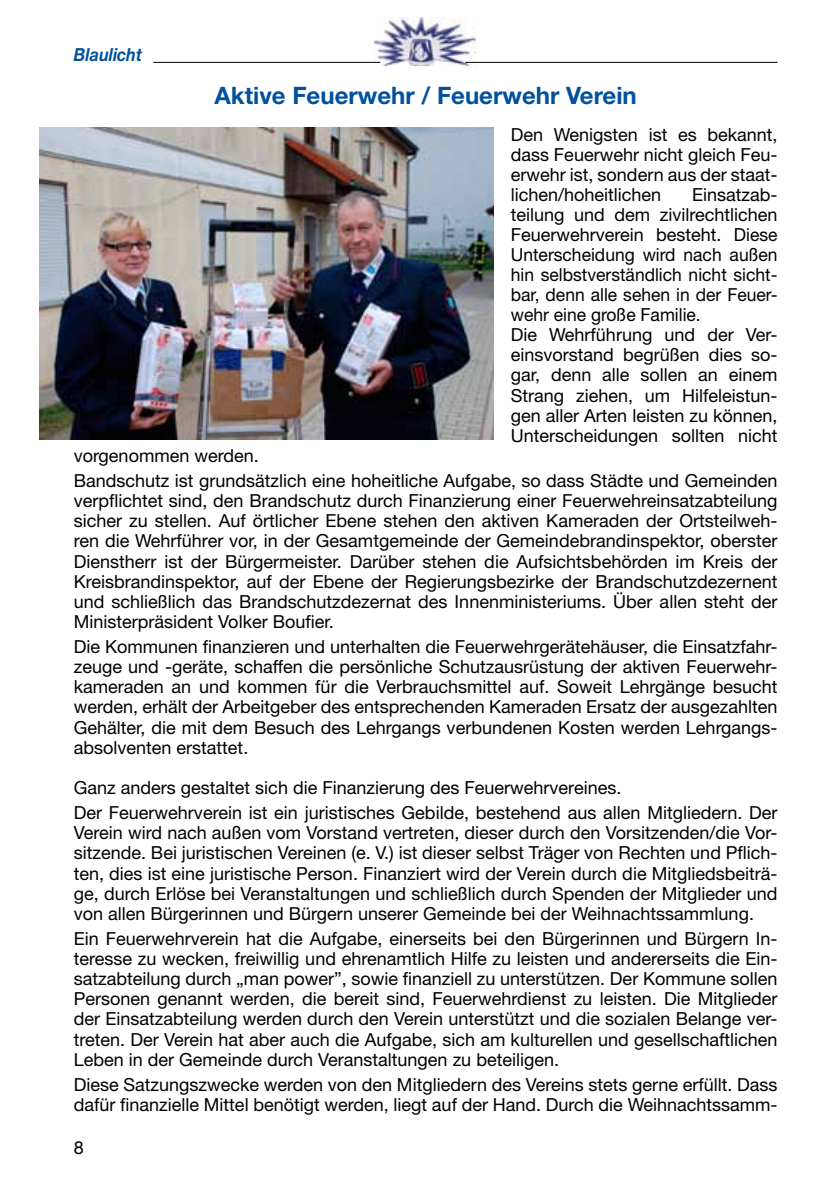
<style>
.page{position:relative;width:840px;height:1191px;background:#fff}
.page>*{position:absolute;margin:0;border:0;box-sizing:border-box;transform-origin:0 0}
.t1{font:700 24px "Helvetica Neue";color:#00519e}
.t2{font:18px/20px "Helvetica Neue";color:#000;text-align:justify}
.t3{font:italic 700 18px "Helvetica Neue";color:#00519e;scale:.9 1}
</style>
<div class="page">
<img style="left:374px;top:17px;width:101px;height:49px">
<hr style="left:153px;top:62px;width:227px;height:1px;background:#000">
<hr style="left:465px;top:62px;width:312px;height:1px;background:#000">
<img style="left:40px;top:128px;width:453px;height:311px">
<p class="t3" style="left:74px;top:43px;width:77px">Blaulicht</p>
<h1 class="t1" style="left:214px;top:80px;width:423px">Aktive Feuerwehr / Feuerwehr Verein</h1>
<p class="t2" style="left:510px;top:124px;width:268px">Den Wenigsten ist es bekannt, dass Feuerwehr nicht gleich Feu&shy;erwehr ist, sondern aus der staat&shy;lichen/hoheitlichen</p>
<p class="t2" style="left:510px;top:184px;width:268px;text-align:left;text-indent:181px">Einsatzab&shy;teilung und dem zivilrechtlichen<br>Feuerwehrverein besteht. Diese<br>Unterscheidung wird nach außen hin selbstverständlich nicht sicht&shy;bar, denn alle sehen in der Feuer&shy;wehr eine große Familie.<br>Die Wehrführung und der Ver&shy;einsvorstand begrüßen dies so&shy;gar, denn alle sollen an einem<br>Strang ziehen, um Hilfeleistun&shy;gen aller Arten leisten zu können,<br>Unterscheidungen sollten nicht</p>
<p class="t2" style="left:74px;top:442px;width:704px;line-height:25.8px">vorgenommen werden.<br>Bandschutz ist grundsätzlich eine hoheitliche Aufgabe, so dass Städte und Gemeinden</p>
<p class="t2" style="left:74px;top:491px;width:705px">verpflichtet sind, den Brandschutz durch Finanzierung einer Feuerwehreinsatzabteilung sicher zu stellen. Auf örtlicher Ebene stehen den aktiven Kameraden der Ortsteilweh&shy;ren die Wehrführer vor, in der Gesamtgemeinde der Gemeindebrandinspektor, oberster Dienstherr ist der Bürgermeister. Darüber stehen die Aufsichtsbehörden im Kreis der Kreisbrandinspektor, auf der Ebene der Regierungsbezirke der Brandschutzdezernent und schließlich das Brandschutzdezernat des Innenministeriums. Über allen steht der Ministerpräsident Volker Boufier.</p>
<p class="t2" style="left:74px;top:636px;width:705px">Die Kommunen finanzieren und unterhalten die Feuerwehrgerätehäuser, die Einsatzfahr&shy;zeuge und -geräte, schaffen die persönliche Schutzausrüstung der aktiven Feuerwehr&shy;kameraden an und kommen für die Verbrauchsmittel auf. Soweit Lehrgänge besucht werden, erhält der Arbeitgeber des entsprechenden Kameraden Ersatz der ausgezahlten Gehälter, die mit dem Besuch des Lehrgangs verbundenen Kosten werden Lehrgangs&shy;absolventen erstattet.</p>
<p class="t2" style="left:74px;top:774px;width:705px;line-height:25.8px">Ganz anders gestaltet sich die Finanzierung des Feuerwehrvereines.<br>Der Feuerwehrverein ist ein juristisches Gebilde, bestehend aus allen Mitgliedern. Der</p>
<p class="t2" style="left:74px;top:822px;width:705px">Verein wird nach außen vom Vorstand vertreten, dieser durch den Vorsitzenden/die Vor&shy;sitzende. Bei juristischen Vereinen (e. V.) ist dieser selbst Träger von Rechten und Pflich&shy;ten, dies ist eine juristische Person. Finanziert wird der Verein durch die Mitgliedsbeiträ&shy;ge, durch Erlöse bei Veranstaltungen und schließlich durch Spenden der Mitglieder und von allen Bürgerinnen und Bürgern unserer Gemeinde bei der Weihnachtssammlung.</p>
<p class="t2" style="left:74px;top:928px;width:705px">Ein Feuerwehrverein hat die Aufgabe, einerseits bei den Bürgerinnen und Bürgern In&shy;teresse zu wecken, freiwillig und ehrenamtlich Hilfe zu leisten und andererseits die Ein&shy;satzabteilung durch „man power”, sowie finanziell zu unterstützen. Der Kommune sollen Personen genannt werden, die bereit sind, Feuerwehrdienst zu leisten. Die Mitglieder der Einsatzabteilung werden durch den Verein unterstützt und die sozialen Belange ver&shy;treten. Der Verein hat aber auch die Aufgabe, sich am kulturellen und gesellschaftlichen Leben in der Gemeinde durch Veranstaltungen zu beteiligen.</p>
<p class="t2" style="left:74px;top:1074px;width:705px">Diese Satzungszwecke werden von den Mitgliedern des Vereins stets gerne erfüllt. Dass dafür finanzielle Mittel benötigt werden, liegt auf der Hand. Durch die Weihnachtssamm-</p>
<p class="t2" style="left:74px;top:1137px;width:12px">8</p>
</div>
